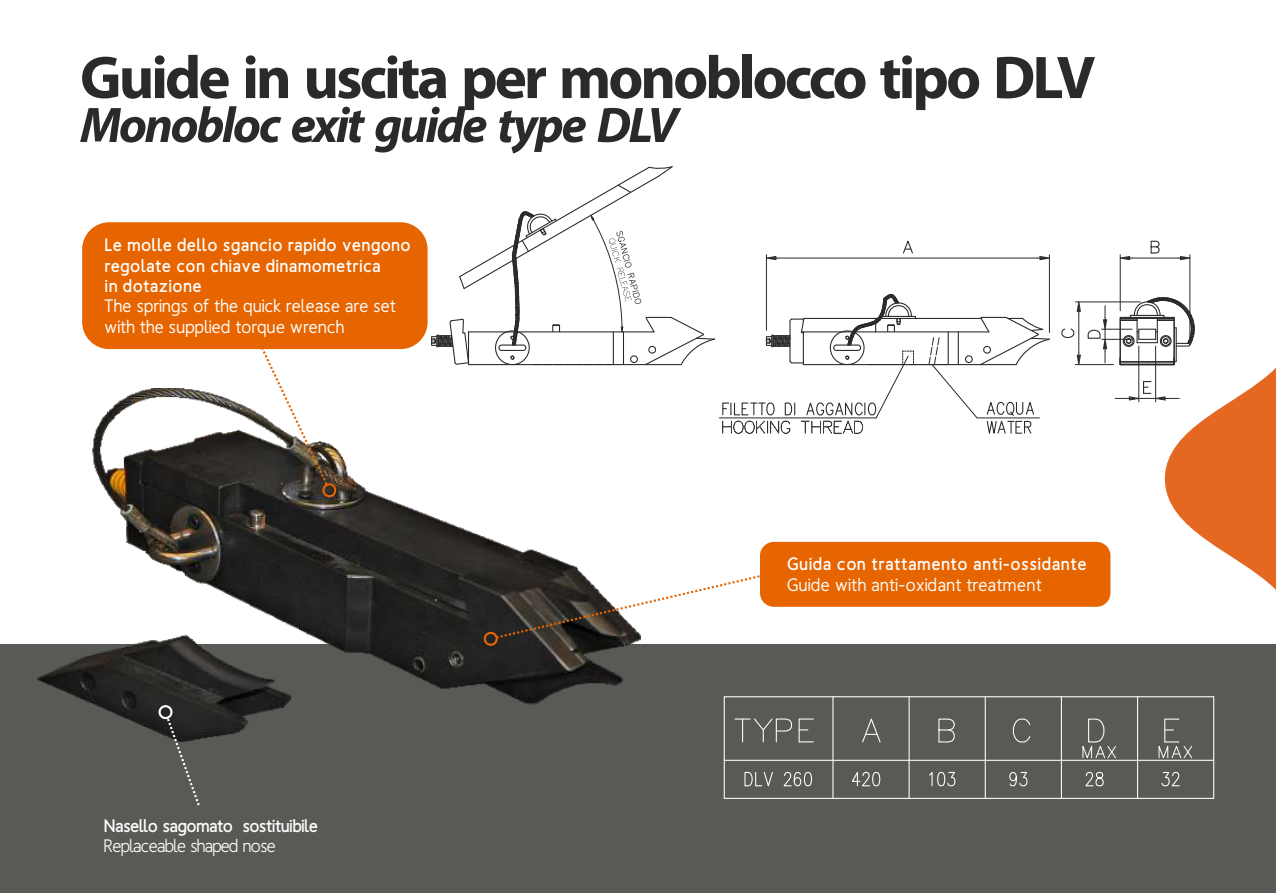
<style>
.page{position:relative;width:1276px;height:893px;background:#fff}
.page>*{position:absolute;margin:0;border:0;box-sizing:border-box;transform-origin:0 0}
.t1{font:700 85.2px "Myriad Arabic";letter-spacing:-.035em;color:#2b2a29}
.t2{font:italic 700 70.5px "Myriad Arabic";letter-spacing:-.035em;color:#2b2a29}
.t3{font:900 18px/20.1px "Homizio";letter-spacing:.05em;color:#fefefe}
.t4{font:500 18px/20.7px "Homizio";letter-spacing:.05em;color:#fefefe}
.t5{font:900 18px "Homizio";color:#fefefe}
.t6{font:18px "Homizio";color:#fefefe}
</style>
<div class="page">
<div style="left:0;top:644px;width:1276px;height:249px;background:#585a55"></div>
<img style="left:38px;top:388px;width:586px;height:351px">
<div style="left:82px;top:222px;width:345px;height:127px;background:#e76501;border-radius:27px"></div>
<div style="left:760px;top:542px;width:350px;height:65px;background:#e76501;border-radius:14px"></div>
<hr style="left:766px;top:255px;width:1px;height:75px;background:#2b2a29">
<hr style="left:1049px;top:255px;width:1px;height:77px;background:#2b2a29">
<hr style="left:778px;top:258px;width:259px;height:1px;background:#2b2a29">
<svg style="left:766px;top:256px;width:12px;height:4px"></svg>
<svg style="left:1037px;top:256px;width:12px;height:4px"></svg>
<svg style="left:903px;top:240px;width:10px;height:14px"></svg>
<hr style="left:1120px;top:255px;width:1px;height:56px;background:#2b2a29">
<hr style="left:1189px;top:255px;width:1px;height:83px;background:#2b2a29">
<hr style="left:1132px;top:258px;width:46px;height:1px;background:#2b2a29">
<svg style="left:1119px;top:256px;width:13px;height:4px"></svg>
<svg style="left:1178px;top:256px;width:12px;height:4px"></svg>
<svg style="left:1150px;top:240px;width:10px;height:14px"></svg>
<hr style="left:1075px;top:302px;width:65px;height:1px;background:#2b2a29">
<hr style="left:1075px;top:364px;width:38px;height:1px;background:#2b2a29">
<hr style="left:1078px;top:314px;width:1px;height:39px;background:#2b2a29">
<svg style="left:1077px;top:302px;width:3px;height:12px"></svg>
<svg style="left:1077px;top:353px;width:3px;height:12px"></svg>
<svg style="left:1061px;top:328px;width:13px;height:10px"></svg>
<hr style="left:1101px;top:329px;width:31px;height:1px;background:#2b2a29">
<hr style="left:1101px;top:339px;width:31px;height:1px;background:#2b2a29">
<svg style="left:1087px;top:306px;width:20px;height:57px"></svg>
<hr style="left:719px;top:418px;width:157px;height:1px;background:#2b2a29">
<svg style="left:159px;top:705px;width:41px;height:100px"></svg>
<svg style="left:484px;top:574px;width:280px;height:72px"></svg>
<svg style="left:239px;top:349px;width:97px;height:148px"></svg>
<svg style="left:723px;top:696px;width:491px;height:103px"></svg>
<svg style="left:861px;top:716px;width:20px;height:27px"></svg>
<svg style="left:938px;top:718px;width:17px;height:25px"></svg>
<svg style="left:1012px;top:718px;width:19px;height:25px"></svg>
<hr style="left:724px;top:760px;width:489px;height:1px;background:#fefefe">
<svg style="left:744px;top:771px;width:30px;height:18px"></svg>
<svg style="left:782px;top:771px;width:30px;height:16px"></svg>
<hr style="left:832px;top:697px;width:1px;height:101px;background:#fefefe">
<svg style="left:735px;top:717px;width:57px;height:26px"></svg>
<svg style="left:798px;top:718px;width:16px;height:25px"></svg>
<svg style="left:850px;top:771px;width:31px;height:16px"></svg>
<hr style="left:908px;top:697px;width:1px;height:101px;background:#fefefe">
<hr style="left:984px;top:697px;width:2px;height:101px;background:#fefefe">
<hr style="left:1061px;top:697px;width:1px;height:101px;background:#fefefe">
<hr style="left:1137px;top:697px;width:1px;height:101px;background:#fefefe">
<hr style="left:724px;top:798px;width:489px;height:1px;background:#fefefe">
<svg style="left:928px;top:769px;width:28px;height:18px"></svg>
<svg style="left:1083px;top:771px;width:21px;height:16px"></svg>
<svg style="left:1160px;top:771px;width:20px;height:16px"></svg>
<hr style="left:1213px;top:697px;width:1px;height:101px;background:#fefefe">
<svg style="left:1008px;top:771px;width:20px;height:16px"></svg>
<svg style="left:1158px;top:718px;width:34px;height:41px"></svg>
<svg style="left:1082px;top:718px;width:34px;height:41px"></svg>
<svg style="left:722px;top:291px;width:328px;height:143px"></svg>
<svg style="left:431px;top:166px;width:285px;height:200px"></svg>
<svg style="left:1115px;top:288px;width:161px;height:302px"></svg>
<h1 class="t1" style="left:80px;top:40px;width:1016px">Guide in uscita per monoblocco tipo DLV</h1>
<h2 class="t2" style="left:80px;top:94px;width:599px">Monobloc exit guide type DLV</h2>
<p class="t3" style="left:105px;top:237px;width:307px">Le molle dello sgancio rapido vengono regolate con chiave dinamometrica<br>in dotazione</p>
<p class="t4" style="left:105px;top:297px;width:292px">The springs of the quick release are set with the supplied torque wrench</p>
<p class="t5" style="left:104px;top:819px;width:215px">Nasello sagomato sostituibile</p>
<p class="t6" style="left:104px;top:839px;width:173px">Replaceable shaped nose</p>
<p class="t3" style="left:787px;top:556px;width:300px">Guida con trattamento anti-ossidante</p>
<p class="t4" style="left:787px;top:576px;width:255px">Guide with anti-oxidant treatment</p>
</div>
